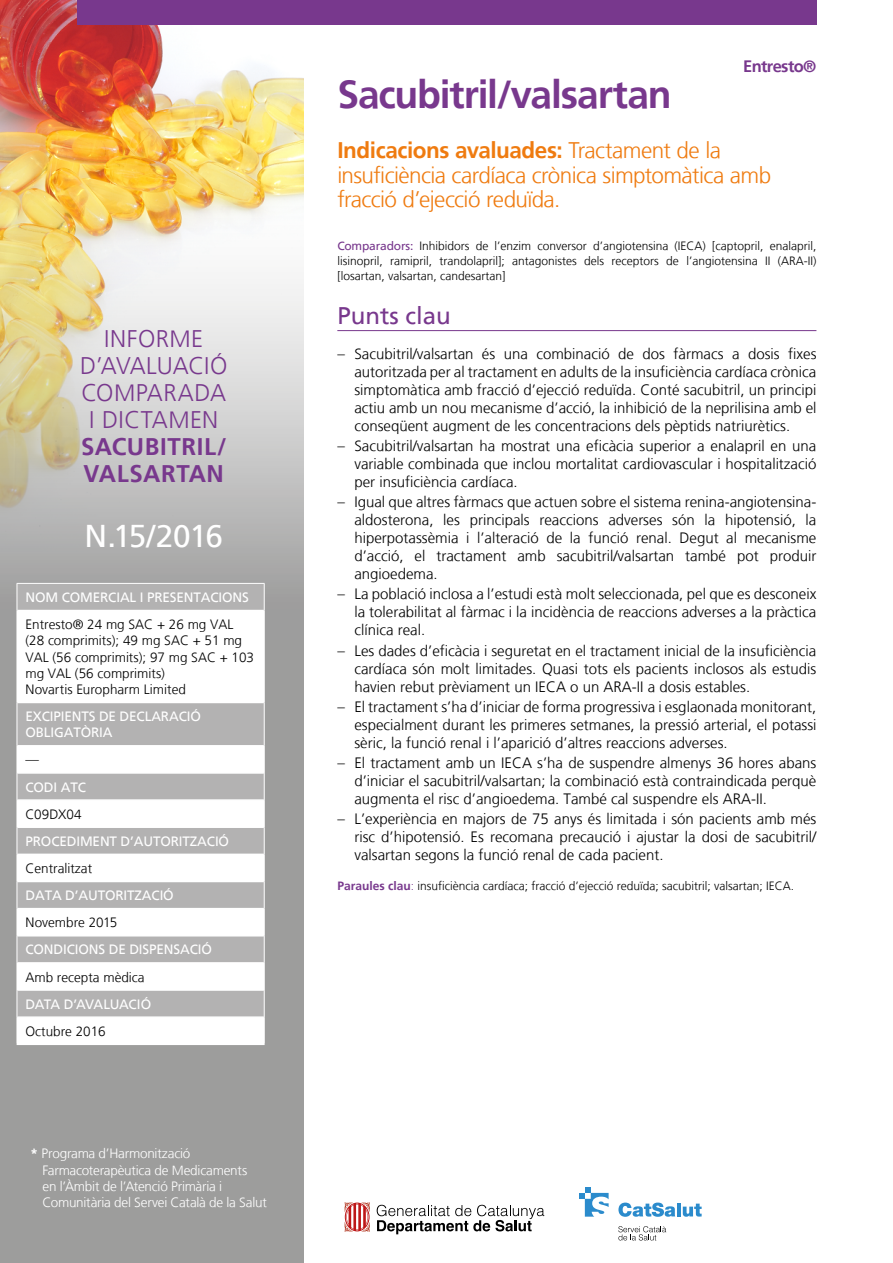
<style>
.page{position:relative;width:893px;height:1263px;background:#fff}
.page>*{position:absolute;margin:0;border:0;box-sizing:border-box;transform-origin:0 0}
.t1{font:39px "Frutiger Bold EB";letter-spacing:-.03em;color:#78388d}
.t2{font:31.5px "Frutiger Roman EB";letter-spacing:-.045em;color:#fff}
.t3{font:24px/27px "Frutiger Light EB";letter-spacing:.015em;color:#78388d;text-align:center}
.t4{font:24px/27px "Frutiger Bold EB";letter-spacing:.025em;color:#78388d}
.t5{font:24px "Frutiger Roman EB";color:#78388d}
.t6{font:22.5px/24.8px "Frutiger Light EB";letter-spacing:-.03em;color:#ef7b10}
.t7{font:22.5px "Frutiger Bold EB";letter-spacing:-.02em;color:#ef7b10}
.t8{font:16.5px "Frutiger Bold EB";letter-spacing:-.04em;color:#78388d}
.t9{font:15px/18px "Frutiger Light EB";color:#000;text-align:justify}
.t10{font:13.5px/16.2px "Frutiger Light EB";color:#000}
.t11{font:13.5px/16.2px "Frutiger Roman EB";letter-spacing:-.01em;color:#fff}
.t12{font:13.5px/16.2px "Frutiger Light EB";letter-spacing:-.015em;color:#fff}
.t13{font:13.5px "Frutiger Roman EB";letter-spacing:-.03em;color:#fff}
.t14{font:12px/15px "Frutiger Light EB";color:#000;text-align:justify}
.s1{font-family:"Frutiger Bold EB"}
.s2{font-family:"Frutiger Light EB"}
.s3{font-family:"Frutiger Roman EB";color:#78388d}
.s4{font-family:"Frutiger Bold EB";color:#78388d}
.s5{color:#78388d}
</style>
<div class="page">
<div style="left:0;top:0;width:303px;height:1263px;background:#9d9d9c"></div>
<div style="left:0;top:0;width:303px;height:606px;background:#aaaaa9"></div>
<img style="left:0;top:0;width:303px;height:536px">
<div style="left:77px;top:0;width:739px;height:25px;background:#78388d"></div>
<svg style="left:344px;top:1202px;width:26px;height:30px"></svg>
<svg style="left:377px;top:1205px;width:167px;height:29px"></svg>
<svg style="left:618px;top:1202px;width:57px;height:15px"></svg>
<hr style="left:677px;top:1203px;width:4px;height:13px;background:#2b8bcc">
<svg style="left:683px;top:1203px;width:19px;height:14px"></svg>
<svg style="left:579px;top:1187px;width:30px;height:30px"></svg>
<svg style="left:618px;top:1226px;width:48px;height:14px"></svg>
<hr style="left:337px;top:330px;width:479px;height:1px;background:#78388d">
<div style="left:18px;top:584px;width:246px;height:26px;background:#b3b2b2"></div>
<svg style="left:18px;top:611px;width:246px;height:432px;background:#e0dfdf"></svg>
<hr style="left:17px;top:610px;width:247px;height:1px;background:#fff">
<hr style="left:17px;top:702px;width:247px;height:1px;background:#fff">
<hr style="left:17px;top:745px;width:247px;height:1px;background:#fff">
<hr style="left:17px;top:772px;width:247px;height:2px;background:#fff">
<hr style="left:17px;top:799px;width:247px;height:2px;background:#fff">
<hr style="left:17px;top:826px;width:247px;height:2px;background:#fff">
<hr style="left:17px;top:854px;width:247px;height:1px;background:#fff">
<hr style="left:17px;top:881px;width:247px;height:1px;background:#fff">
<hr style="left:17px;top:908px;width:247px;height:1px;background:#fff">
<hr style="left:17px;top:935px;width:247px;height:1px;background:#fff">
<hr style="left:17px;top:962px;width:247px;height:2px;background:#fff">
<hr style="left:17px;top:989px;width:247px;height:2px;background:#fff">
<hr style="left:17px;top:1016px;width:247px;height:2px;background:#fff">
<hr style="left:17px;top:1043px;width:248px;height:2px;background:#fff">
<hr style="left:17px;top:583px;width:248px;height:1px;background:#fff">
<svg style="left:17px;top:584px;width:1px;height:26px"></svg>
<svg style="left:264px;top:584px;width:1px;height:26px"></svg>
<hr style="left:17px;top:610px;width:1px;height:92px;background:#fff">
<hr style="left:264px;top:610px;width:1px;height:92px;background:#fff">
<hr style="left:17px;top:702px;width:1px;height:44px;background:#fff">
<hr style="left:264px;top:702px;width:1px;height:44px;background:#fff">
<svg style="left:17px;top:746px;width:1px;height:297px"></svg>
<svg style="left:264px;top:746px;width:1px;height:297px"></svg>
<h3 class="t3" style="left:80px;top:325px;width:149px">INFORME<br>D’AVALUACIÓ<br>COMPARADA<br>I DICTAMEN</h3>
<h3 class="t4" style="left:81px;top:433px;width:147px">SACUBITRIL/<br>VALSARTAN</h3>
<h2 class="t2" style="left:85px;top:517px;width:140px">N.15/2016</h2>
<p class="t11" style="left:25px;top:589px;width:225px">NOM COMERCIAL I PRESENTACIONS</p>
<p class="t10" style="left:25px;top:616px;width:230px">Entresto® 24 mg SAC + 26 mg VAL (28 comprimits); 49 mg SAC + 51 mg<br>VAL (56 comprimits); 97 mg SAC + 103 mg VAL (56 comprimits)<br>Novartis Europharm Limited</p>
<p class="t11" style="left:25px;top:708px;width:177px">EXCIPIENTS DE DECLARACIÓ<br>OBLIGATÒRIA</p>
<p class="t10" style="left:25px;top:752px;width:15px">—</p>
<p class="t11" style="left:25px;top:779px;width:62px">CODI ATC</p>
<p class="t10" style="left:25px;top:806px;width:58px">C09DX04</p>
<p class="t11" style="left:25px;top:833px;width:205px">PROCEDIMENT D’AUTORITZACIÓ</p>
<p class="t10" style="left:25px;top:860px;width:68px">Centralitzat</p>
<p class="t11" style="left:25px;top:887px;width:150px">DATA D’AUTORITZACIÓ</p>
<p class="t10" style="left:25px;top:914px;width:93px">Novembre 2015</p>
<p class="t11" style="left:25px;top:941px;width:188px">CONDICIONS DE DISPENSACIÓ</p>
<p class="t10" style="left:25px;top:969px;width:121px">Amb recepta mèdica</p>
<p class="t13" style="left:25px;top:996px;width:127px">DATA D’AVALUACIÓ</p>
<p class="t10" style="left:25px;top:1023px;width:82px">Octubre 2016</p>
<p class="t12" style="left:43px;top:1145px;width:226px;text-indent:-12px"><span class="s1">*</span> Programa d’Harmonització Farmacoterapèutica de Medicaments<br>en l’Àmbit de l’Atenció Primària i Comunitària del Servei Català de la Salut</p>
<h1 class="t1" style="left:337px;top:72px;width:336px">Sacubitril/valsartan</h1>
<p class="t8" style="left:743px;top:56px;width:75px">Entresto®</p>
<h3 class="t7" style="left:337px;top:137px;width:385px">Indicacions avaluades: <span class="s2">Tractament de la</span></h3>
<h3 class="t6" style="left:337px;top:162px;width:435px">insuficiència cardíaca crònica simptomàtica amb fracció d’ejecció reduïda.</h3>
<p class="t14" style="left:337px;top:239px;width:481px"><span class="s3">Comparadors:</span> Inhibidors de l’enzim conversor d’angiotensina (IECA) [captopril, enalapril, lisinopril, ramipril, trandolapril]; antagonistes dels receptors de l’angiotensina II (ARA-II) [losartan, valsartan, candesartan]</p>
<h3 class="t5" style="left:337px;top:302px;width:115px">Punts clau</h3>
<p class="t9" style="left:354px;top:345px;width:464px;text-indent:-17px">– Sacubitril/valsartan és una combinació de dos fàrmacs a dosis fixes autoritzada per al tractament en adults de la insuficiència cardíaca crònica simptomàtica amb fracció d’ejecció reduïda. Conté sacubitril, un principi actiu amb un nou mecanisme d’acció, la inhibició de la neprilisina amb el conseqüent augment de les concentracions dels pèptids natriurètics.</p>
<p class="t9" style="left:354px;top:437px;width:464px;text-indent:-17px">– Sacubitril/valsartan ha mostrat una eficàcia superior a enalapril en una variable combinada que inclou mortalitat cardiovascular i hospitalització per insuficiència cardíaca.</p>
<p class="t9" style="left:354px;top:493px;width:464px;text-indent:-17px">– Igual que altres fàrmacs que actuen sobre el sistema renina-angiotensina&shy;aldosterona, les principals reaccions adverses són la hipotensió, la hiperpotassèmia i l’alteració de la funció renal. Degut al mecanisme d’acció, el tractament amb sacubitril/valsartan també pot produir angioedema.</p>
<p class="t9" style="left:354px;top:585px;width:464px;text-indent:-17px">– La població inclosa a l’estudi està molt seleccionada, pel que es desconeix la tolerabilitat al fàrmac i la incidència de reaccions adverses a la pràctica clínica real.</p>
<p class="t9" style="left:354px;top:641px;width:464px;text-indent:-17px">– Les dades d’eficàcia i seguretat en el tractament inicial de la insuficiència cardíaca són molt limitades. Quasi tots els pacients inclosos als estudis havien rebut prèviament un IECA o un ARA-II a dosis estables.</p>
<p class="t9" style="left:354px;top:697px;width:464px;text-indent:-17px">– El tractament s’ha d’iniciar de forma progressiva i esglaonada monitorant, especialment durant les primeres setmanes, la pressió arterial, el potassi sèric, la funció renal i l’aparició d’altres reaccions adverses.</p>
<p class="t9" style="left:354px;top:754px;width:464px;text-indent:-17px">– El tractament amb un IECA s’ha de suspendre almenys 36 hores abans d’iniciar el sacubitril/valsartan; la combinació està contraindicada perquè augmenta el risc d’angioedema. També cal suspendre els ARA-II.</p>
<p class="t9" style="left:354px;top:810px;width:464px;text-indent:-17px">– L’experiència en majors de 75 anys és limitada i són pacients amb més risc d’hipotensió. Es recomana precaució i ajustar la dosi de sacubitril/ valsartan segons la funció renal de cada pacient.</p>
<p class="t14" style="left:337px;top:878px;width:458px"><span class="s4">Paraules clau</span><span class="s5">:</span> insuficiència cardíaca; fracció d’ejecció reduïda; sacubitril; valsartan; IECA.</p>
</div>
